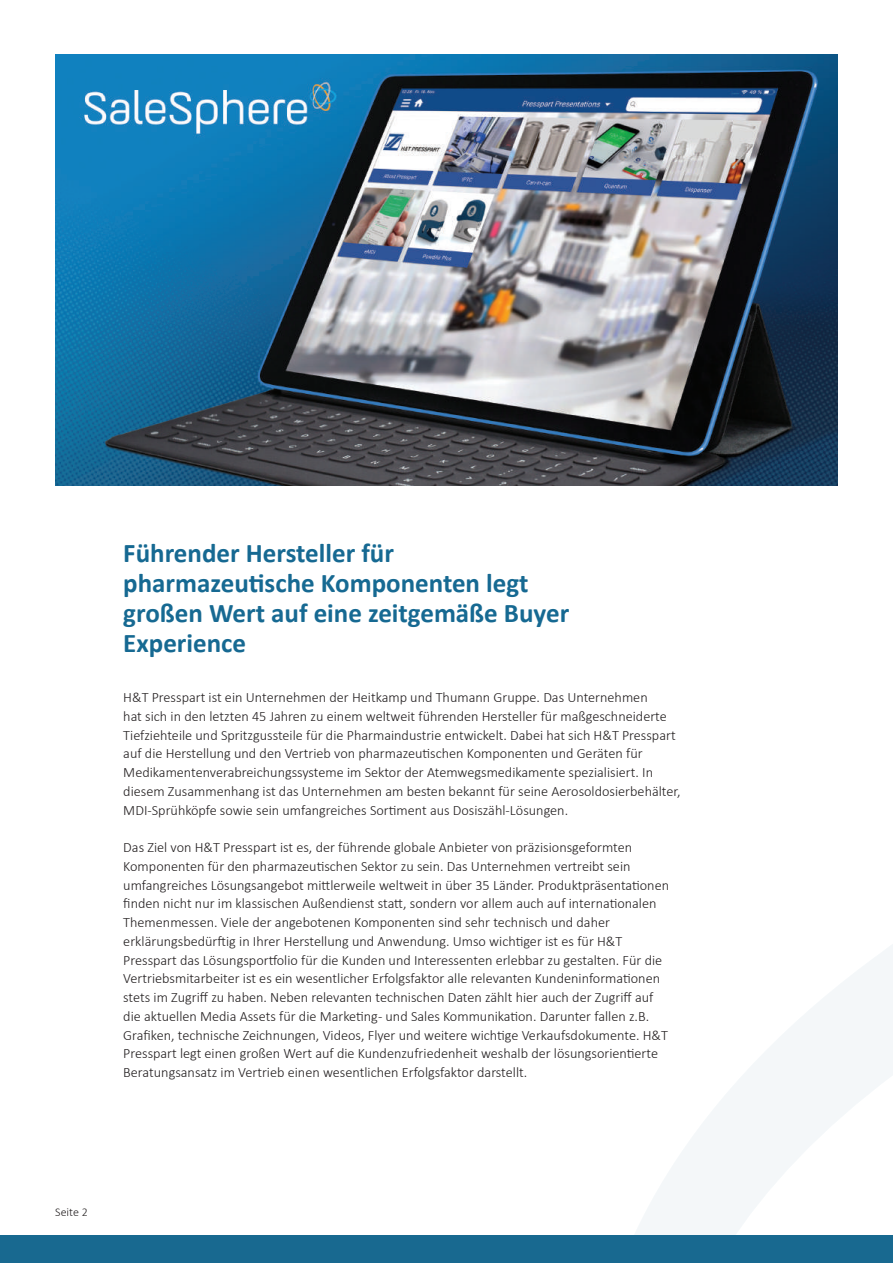
<style>
.page{position:relative;width:893px;height:1263px;background:#fff}
.page>*{position:absolute;margin:0;border:0;box-sizing:border-box;transform-origin:0 0}
.t1{font:700 27px/30px "Calibri";color:#166992}
.t2{font:300 14.25px/18.8px "Calibri";color:#231f20}
.t3{font:300 12px "Calibri";color:#231f20}
</style>
<div class="page">
<svg style="left:635px;top:945px;width:258px;height:290px"></svg>
<div style="left:0;top:1235px;width:893px;height:28px;background:#186990"></div>
<img style="left:55px;top:54px;width:783px;height:431px">
<h1 class="t1" style="left:123px;top:538px;width:447px">Führender Hersteller für pharmazeutische Komponenten legt großen Wert auf eine zeitgemäße Buyer<br>Experience</h1>
<p class="t2" style="left:123px;top:688px;width:559px">H&amp;T Presspart ist ein Unternehmen der Heitkamp und Thumann Gruppe. Das Unternehmen<br>hat sich in den letzten 45 Jahren zu einem weltweit führenden Hersteller für maßgeschneiderte Tiefziehteile und Spritzgussteile für die Pharmaindustrie entwickelt. Dabei hat sich H&amp;T Presspart auf die Herstellung und den Vertrieb von pharmazeutischen Komponenten und Geräten für Medikamentenverabreichungssysteme im Sektor der Atemwegsmedikamente spezialisiert. In diesem Zusammenhang ist das Unternehmen am besten bekannt für seine Aerosoldosierbehälter, MDI-Sprühköpfe sowie sein umfangreiches Sortiment aus Dosiszähl-Lösungen.</p>
<p class="t2" style="left:123px;top:838px;width:547px">Das Ziel von H&amp;T Presspart ist es, der führende globale Anbieter von präzisionsgeformten Komponenten für den pharmazeutischen Sektor zu sein. Das Unternehmen vertreibt sein umfangreiches Lösungsangebot mittlerweile weltweit in über 35 Länder. Produktpräsentationen finden nicht nur im klassischen Außendienst statt, sondern vor allem auch auf internationalen Themenmessen. Viele der angebotenen Komponenten sind sehr technisch und daher erklärungsbedürftig in Ihrer Herstellung und Anwendung. Umso wichtiger ist es für H&amp;T Presspart das Lösungsportfolio für die Kunden und Interessenten erlebbar zu gestalten. Für die Vertriebsmitarbeiter ist es ein wesentlicher Erfolgsfaktor alle relevanten Kundeninformationen stets im Zugriff zu haben. Neben relevanten technischen Daten zählt hier auch der Zugriff auf die aktuellen Media Assets für die Marketing- und Sales Kommunikation. Darunter fallen z.B.<br>Grafiken, technische Zeichnungen, Videos, Flyer und weitere wichtige Verkaufsdokumente. H&amp;T Presspart legt einen großen Wert auf die Kundenzufriedenheit weshalb der lösungsorientierte Beratungsansatz im Vertrieb einen wesentlichen Erfolgsfaktor darstellt.</p>
<p class="t3" style="left:55px;top:1205px;width:34px">Seite 2</p>
</div>
